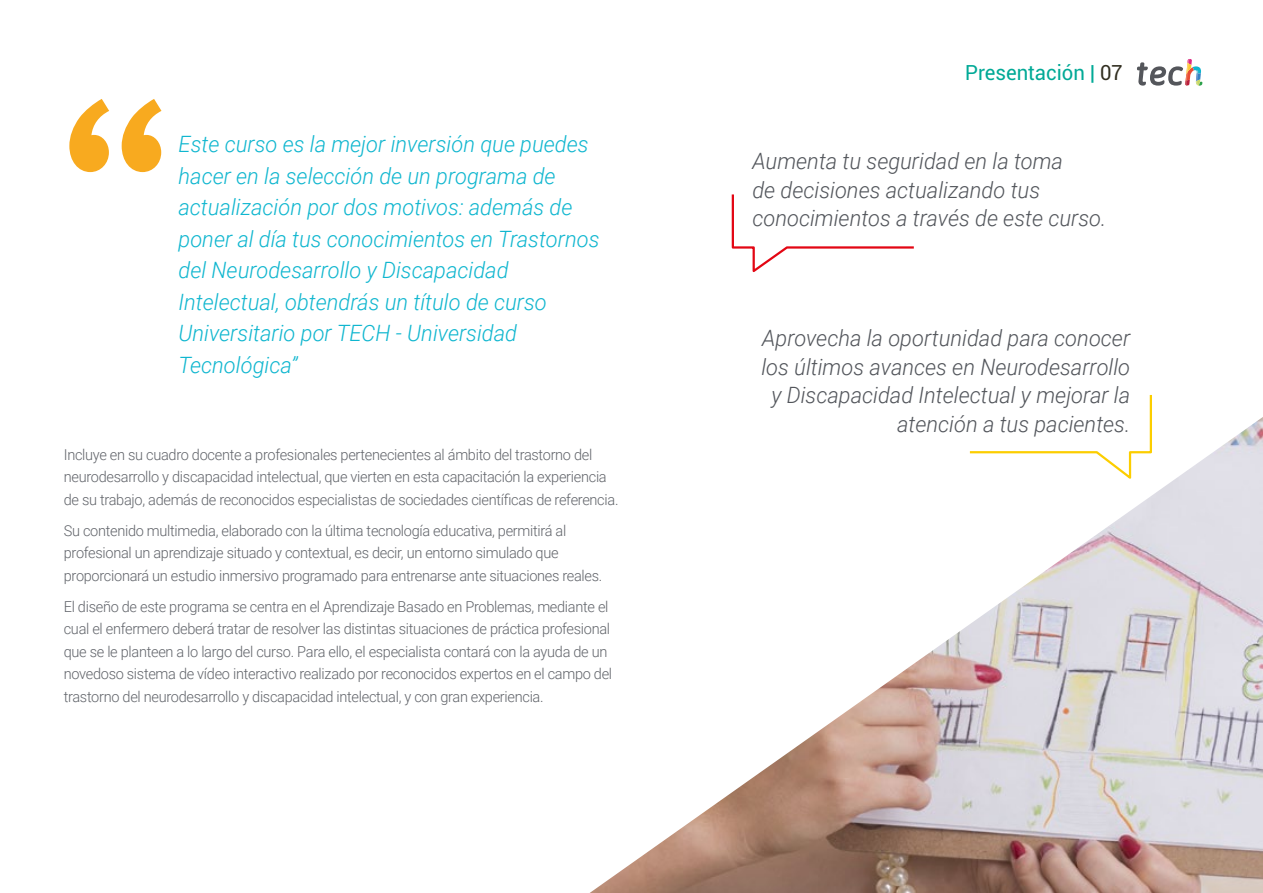
<style>
.page{position:relative;width:1263px;height:893px;background:#fff}
.page>*{position:absolute;margin:0;border:0;box-sizing:border-box;transform-origin:0 0}
.t1{font:italic 300 22.5px/31.5px "Roboto";color:#0fb6cf}
.t2{font:italic 300 22.5px/28.5px "Roboto";color:#52555b;text-align:right}
.t3{font:21px "Roboto";color:#00a996}
.t4{font:300 15px/22.5px "Roboto";letter-spacing:-.02em;color:#61646a}
.s1{color:#312e20}
</style>
<div class="page">
<svg style="left:69px;top:99px;width:92px;height:73px"></svg>
<img style="left:590px;top:417px;width:673px;height:476px">
<svg style="left:968px;top:395px;width:185px;height:87px"></svg>
<svg style="left:731px;top:194px;width:183px;height:78px"></svg>
<svg style="left:1137px;top:59px;width:65px;height:27px"></svg>
<p class="t1" style="left:178px;top:128px;width:422px">Este curso es la mejor inversión que puedes hacer en la selección de un programa de actualización por dos motivos: además de poner al día tus conocimientos en Trastornos del Neurodesarrollo y Discapacidad Intelectual, obtendrás un título de curso Universitario por TECH - Universidad Tecnológica”</p>
<p class="t4" style="left:64px;top:443px;width:556px">Incluye en su cuadro docente a profesionales pertenecientes al ámbito del trastorno del neurodesarrollo y discapacidad intelectual, que vierten en esta capacitación la experiencia de su trabajo, además de reconocidos especialistas de sociedades científicas de referencia.</p>
<p class="t4" style="left:64px;top:519px;width:540px">Su contenido multimedia, elaborado con la última tecnología educativa, permitirá al profesional un aprendizaje situado y contextual, es decir, un entorno simulado que proporcionará un estudio inmersivo programado para entrenarse ante situaciones reales.</p>
<p class="t4" style="left:64px;top:595px;width:550px">El diseño de este programa se centra en el Aprendizaje Basado en Problemas, mediante el cual el enfermero deberá tratar de resolver las distintas situaciones de práctica profesional que se le planteen a lo largo del curso. Para ello, el especialista contará con la ayuda de un novedoso sistema de vídeo interactivo realizado por reconocidos expertos en el campo del trastorno del neurodesarrollo y discapacidad intelectual, y con gran experiencia.</p>
<h2 class="t3" style="left:965px;top:57px;width:159px">Presentación | <span class="s1">07</span></h2>
<h1 class="t2" style="left:752px;top:146px;width:355px;text-align:left">Aumenta tu seguridad en la toma<br>de decisiones actualizando tus conocimientos a través de este curso.</h1>
<h1 class="t2" style="left:761px;top:323px;width:370px">Aprovecha la oportunidad para conocer los últimos avances en Neurodesarrollo y Discapacidad Intelectual y mejorar la atención a tus pacientes.</h1>
</div>
